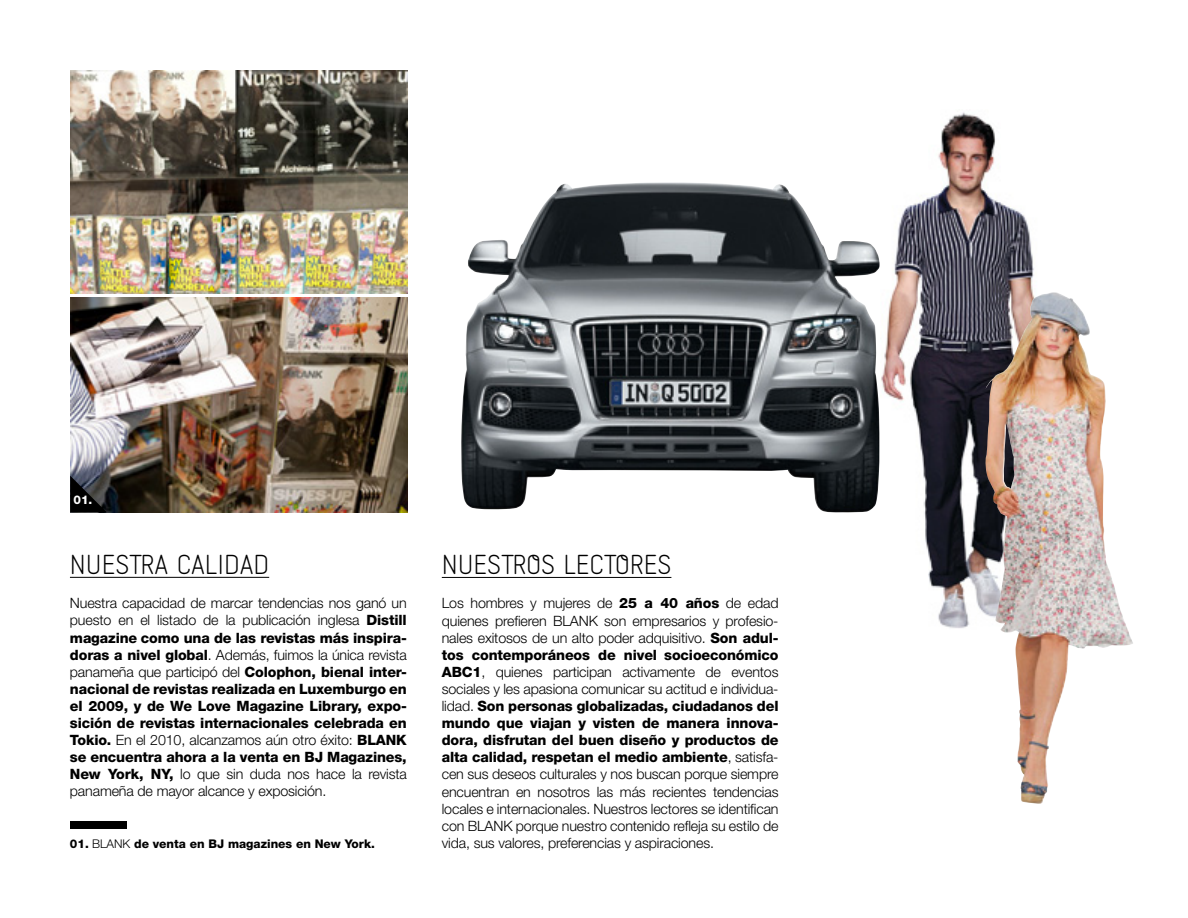
<style>
.page{position:relative;width:1188px;height:918px;background:#fff}
.page>*{position:absolute;margin:0;border:0;box-sizing:border-box;transform-origin:0 0}
.t1{font:100 24px "Naiv";color:#000}
.t2{font:300 14.25px/17.1px "Helvetica Neue LT Std";letter-spacing:-.01em;color:#000;text-align:justify}
.t3{font:800 14.25px/17.1px "Helvetica Neue LT Std";letter-spacing:-.01em;color:#000;text-align:justify}
.t4{font:800 12px "Helvetica Neue LT Std";color:#000}
.t5{font:800 12px "Helvetica Neue LT Std";color:#fff}
.s1{font-weight:300}
.s2{font-weight:800}
</style>
<div class="page">
<hr style="left:70px;top:577px;width:199px;height:1px;background:#000">
<hr style="left:442px;top:577px;width:229px;height:1px;background:#000">
<img style="left:70px;top:298px;width:337px;height:214px">
<img style="left:70px;top:70px;width:337px;height:223px">
<div style="left:70px;top:821px;width:56px;height:8px;background:#000"></div>
<svg style="left:70px;top:476px;width:37px;height:36px"></svg>
<img style="left:461px;top:183px;width:419px;height:330px">
<img style="left:881px;top:112px;width:153px;height:516px">
<img style="left:985px;top:293px;width:148px;height:511px">
<p class="t5" style="left:74px;top:493px;width:20px">01.</p>
<h1 class="t1" style="left:70px;top:549px;width:73px">NUESTRA</h1>
<h1 class="t1" style="left:177px;top:549px;width:28px">CALIDAD</h1>
<p class="t3" style="left:70px;top:595px;width:338px"><span class="s1">Nuestra capacidad de marcar tendencias nos ganó un puesto en el listado de la publicación inglesa</span> Distill magazine como una de las revistas más inspira&shy;doras a nivel global<span class="s1">. Además, fuimos la única revista panameña que participó del</span> Colophon, bienal inter&shy;nacional de revistas realizada en Luxemburgo en el 2009, y de We Love Magazine Library, expo&shy;sición de revistas internacionales celebrada en Tokio. <span class="s1">En el 2010, alcanzamos aún otro éxito:</span> BLANK se encuentra ahora a la venta en BJ Magazines, New York, NY, <span class="s1">lo que sin duda nos hace la revista panameña de mayor alcance y exposición.</span></p>
<h1 class="t1" style="left:442px;top:550px;width:177px">NUESTROS LECTORE</h1>
<h1 class="t1" style="left:658px;top:550px;width:15px">S</h1>
<p class="t2" style="left:442px;top:595px;width:338px">Los hombres y mujeres de <span class="s2">25 a 40 años</span> de edad quienes prefieren BLANK son empresarios y profesio&shy;nales exitosos de un alto poder adquisitivo. <span class="s2">Son adul&shy;tos contemporáneos de nivel socioeconómico ABC1</span>, quienes participan activamente de eventos sociales y les apasiona comunicar su actitud e individua&shy;lidad. <span class="s2">Son personas globalizadas, ciudadanos del mundo que viajan y visten de manera innova&shy;dora, disfrutan del buen diseño y productos de alta calidad, respetan el medio ambiente</span>, satisfa&shy;cen sus deseos culturales y nos buscan porque siempre encuentran en nosotros las más recientes tendencias locales e internacionales. Nuestros lectores se identifican con BLANK porque nuestro contenido refleja su estilo de</p>
<p class="t4" style="left:70px;top:836px;width:307px">01. <span class="s1">BLANK</span> de venta en BJ magazines en New York.</p>
<p class="t2" style="left:442px;top:834px;width:274px">vida, sus valores, preferencias y aspiraciones.</p>
</div>
